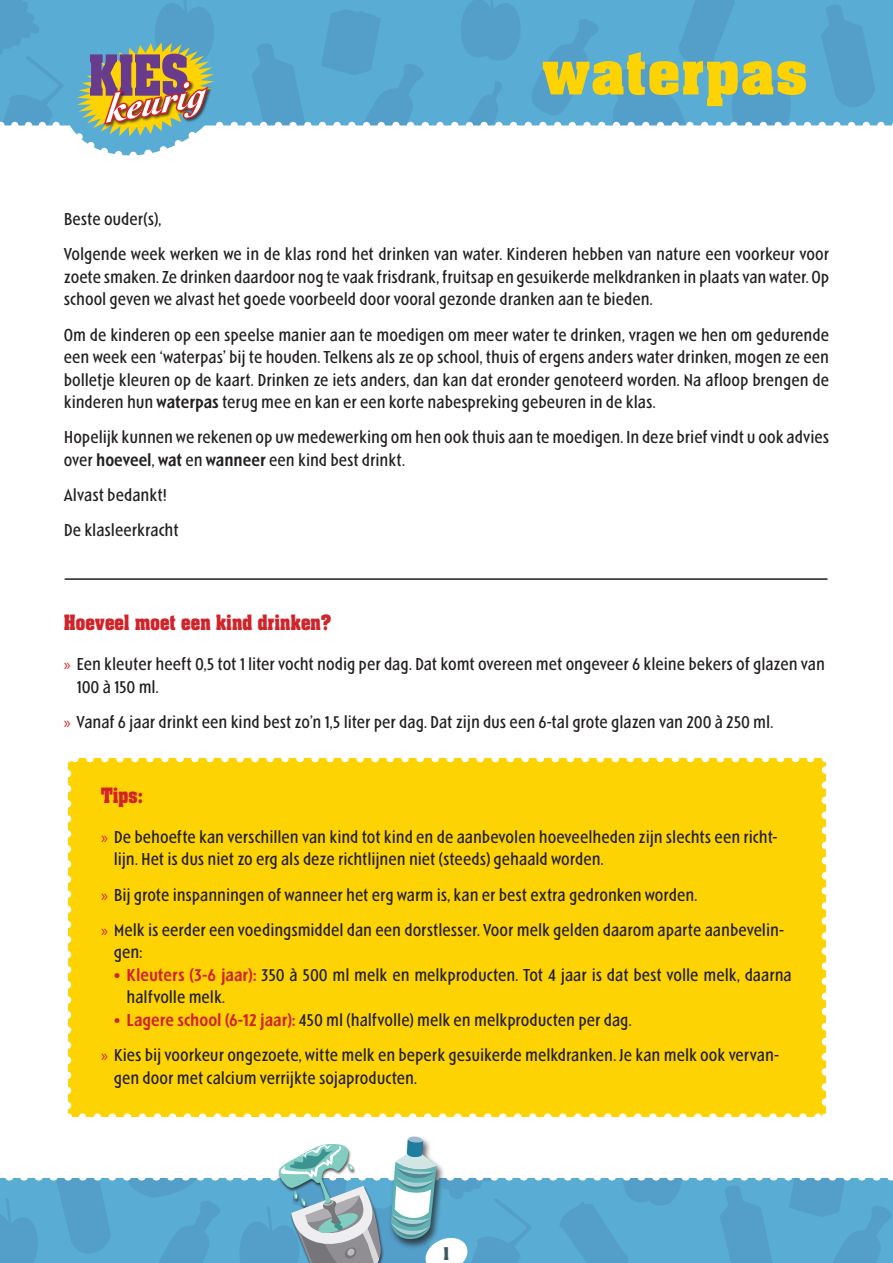
<style>
.page{position:relative;width:893px;height:1263px;background:#fff}
.page>*{position:absolute;margin:0;border:0;box-sizing:border-box;transform-origin:0 0}
.t1{font:700 60px "Aachen BT";letter-spacing:-.005em;color:#fed304}
.Titel2{font:700 18px "Aachen Std";letter-spacing:.01em;color:#d1232a;scale:.85 1}
.Body{font:16.5px/22.5px "Spitz Cd S";letter-spacing:-.005em;color:#231f20}
.Paginanummer{font:700 15px "Aachen Std";color:#3d5863;scale:.85 1}
.s1{font-weight:500}
.s2{font-family:"Myriad Pro";color:#d1232a}
.s3{font-weight:500;color:#d1232a}
</style>
<div class="page">
<svg style="left:66px;top:0;width:827px;height:155px;fill:#59add4"></svg>
<svg style="left:252px;top:42px;width:54px;height:106px"></svg>
<svg style="left:0;top:0;width:66px;height:126px;background:#59a9d1"></svg>
<svg style="left:821px;top:3px;width:54px;height:106px;background:#55a4cd"></svg>
<svg style="left:611px;top:0;width:182px;height:143px;background:#6db3d6"></svg>
<svg style="left:321px;top:0;width:278px;height:155px"></svg>
<svg style="left:77px;top:0;width:139px;height:147px;background:#869f9e"></svg>
<div style="left:68px;top:758px;width:757px;height:359px;background:#fed304"></div>
<svg style="left:82px;top:1113px;width:736px;height:4px"></svg>
<svg style="left:75px;top:758px;width:736px;height:4px"></svg>
<svg style="left:68px;top:773px;width:3px;height:344px"></svg>
<svg style="left:822px;top:758px;width:4px;height:344px"></svg>
<hr style="left:65px;top:578px;width:762px;height:2px;background:#231f20">
<svg style="left:0;top:1178px;width:893px;height:85px;background:#58a9d1"></svg>
<svg style="left:789px;top:1178px;width:60px;height:2px"></svg>
<svg style="left:622px;top:1178px;width:62px;height:2px"></svg>
<div style="left:388px;top:1136px;width:57px;height:114px;background:#231f20;opacity:.75"></div>
<svg style="left:391px;top:1136px;width:76px;height:127px"></svg>
<div style="left:278px;top:1144px;width:106px;height:119px;background:#231f20;opacity:.75"></div>
<svg style="left:279px;top:1144px;width:103px;height:119px"></svg>
<p class="t1" style="left:542px;top:35px;width:267px">waterpas</p>
<p class="Body" style="left:64px;top:208px;width:99px">Beste ouder(s),</p>
<p class="Body" style="left:64px;top:243px;width:767px;text-align:justify">Volgende week werken we in de klas rond het drinken van water. Kinderen hebben van nature een voorkeur voor zoete smaken. Ze drinken daardoor nog te vaak frisdrank, fruitsap en gesuikerde melkdranken in plaats van water. Op school geven we alvast het goede voorbeeld door vooral gezonde dranken aan te bieden.</p>
<p class="Body" style="left:64px;top:323px;width:767px;text-align:justify">Om de kinderen op een speelse manier aan te moedigen om meer water te drinken, vragen we hen om gedurende een week een ‘waterpas’ bij te houden. Telkens als ze op school, thuis of ergens anders water drinken, mogen ze een bolletje kleuren op de kaart. Drinken ze iets anders, dan kan dat eronder genoteerd worden. Na afloop brengen de kinderen hun <span class="s1">waterpas</span> terug mee en kan er een korte nabespreking gebeuren in de klas.</p>
<p class="Body" style="left:64px;top:426px;width:767px">Hopelijk kunnen we rekenen op uw medewerking om hen ook thuis aan te moedigen. In deze brief vindt u ook advies over <span class="s1">hoeveel</span>, <span class="s1">wat</span> en <span class="s1">wanneer</span> een kind best drinkt.</p>
<p class="Body" style="left:64px;top:484px;width:105px">Alvast bedankt!</p>
<p class="Body" style="left:64px;top:519px;width:116px">De klasleerkracht</p>
<p class="Titel2" style="left:64px;top:610px;width:317px">Hoeveel moet een kind drinken?</p>
<p class="Body" style="left:77px;top:653px;width:750px;text-indent:-13px"><span class="s2">»</span> Een kleuter heeft 0,5 tot 1 liter vocht nodig per dag. Dat komt overeen met ongeveer 6 kleine bekers of glazen van<br>100 à 150 ml.</p>
<p class="Body" style="left:64px;top:711px;width:711px"><span class="s2">»</span> Vanaf 6 jaar drinkt een kind best zo’n 1,5 liter per dag. Dat zijn dus een 6-tal grote glazen van 200 à 250 ml.</p>
<p class="Titel2" style="left:101px;top:782px;width:51px">Tips:</p>
<p class="Body" style="left:114px;top:826px;width:665px;text-indent:-13px"><span class="s2">»</span> De behoefte kan verschillen van kind tot kind en de aanbevolen hoeveelheden zijn slechts een richt&shy;lijn. Het is dus niet zo erg als deze richtlijnen niet (steeds) gehaald worden.</p>
<p class="Body" style="left:101px;top:883px;width:598px"><span class="s2">»</span> Bij grote inspanningen of wanneer het erg warm is, kan er best extra gedronken worden.</p>
<p class="Body" style="left:114px;top:919px;width:672px;text-indent:-13px"><span class="s2">»</span> Melk is eerder een voedingsmiddel dan een dorstlesser. Voor melk gelden daarom aparte aanbevelin&shy;gen:</p>
<p class="Body" style="left:127px;top:964px;width:667px;text-indent:-13px"><span class="s3">• Kleuters (3-6 jaar):</span> 350 à 500 ml melk en melkproducten. Tot 4 jaar is dat best volle melk, daarna halfvolle melk.</p>
<p class="Body" style="left:114px;top:1009px;width:519px"><span class="s3">• Lagere school (6-12 jaar):</span> 450 ml (halfvolle) melk en melkproducten per dag.</p>
<p class="Body" style="left:114px;top:1044px;width:667px;text-indent:-13px"><span class="s2">»</span> Kies bij voorkeur ongezoete, witte melk en beperk gesuikerde melkdranken. Je kan melk ook vervan&shy;gen door met calcium verrijkte sojaproducten.</p>
<p class="Paginanummer" style="left:444px;top:1243px;width:8px">1</p>
</div>
